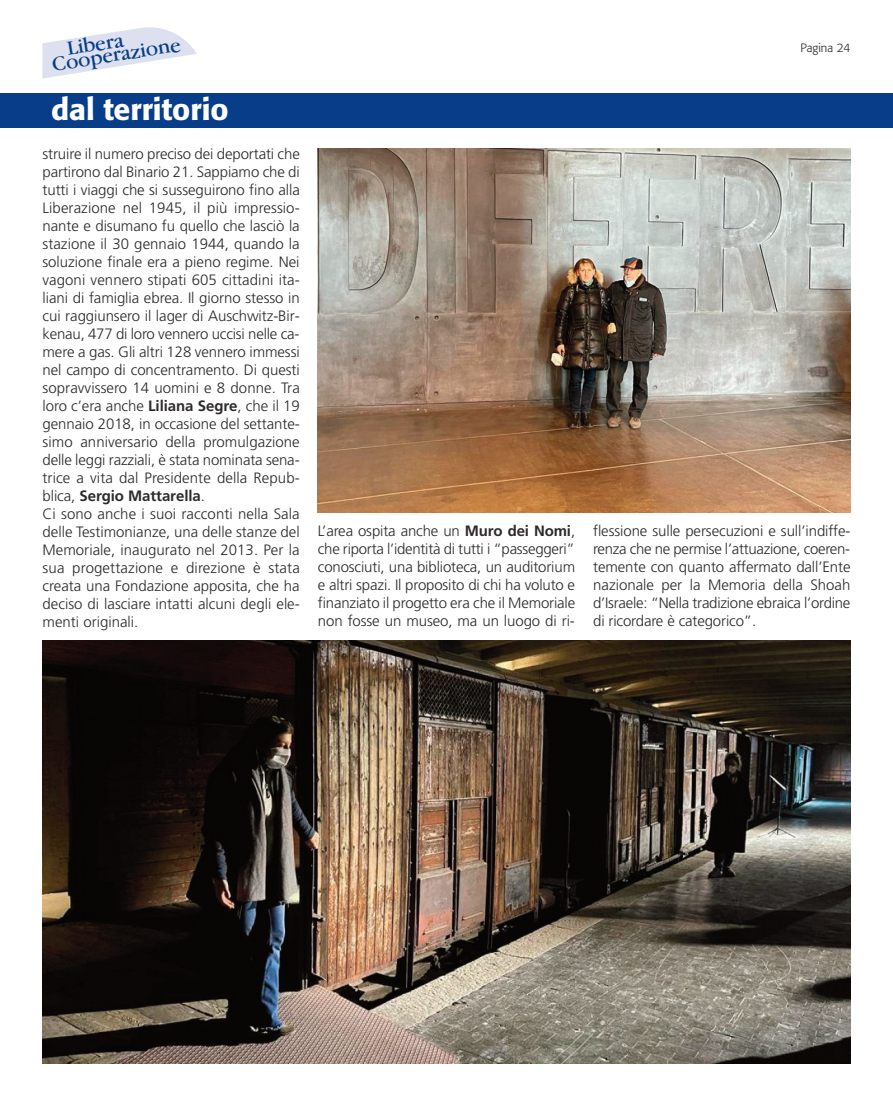
<style>
.page{position:relative;width:893px;height:1106px;background:#fff}
.page>*{position:absolute;margin:0;border:0;box-sizing:border-box;transform-origin:0 0}
.t1{font:500 30px "Formata";color:#fff}
.t2{font:21px "Apple Garamond";color:#083e89;scale:1.25 1}
.t3{font:300 15px/18px "Frutiger CE";letter-spacing:-.005em;color:#2d2a29;text-align:justify}
.t4{font:700 15px "Frutiger";letter-spacing:-.005em;color:#2d2a29}
.t5{font:300 12px "Formata";color:#231f20}
.s1{font-family:"Frutiger";font-weight:700}
.s2{font-family:"Frutiger CE";font-weight:300}
.s3{color:#231f20}
</style>
<div class="page">
<div style="left:0;top:94px;width:893px;height:34px;background:#083e89"></div>
<svg style="left:43px;top:27px;width:154px;height:52px"></svg>
<img style="left:318px;top:149px;width:532px;height:363px">
<img style="left:43px;top:641px;width:807px;height:422px">
<h2 class="t2" style="left:65px;top:36px;width:47px;rotate:-9deg">Libera</h2>
<h2 class="t2" style="left:50px;top:52px;width:105px;rotate:-9deg">Cooperazione</h2>
<h1 class="t1" style="left:51px;top:96px;width:179px">dal territorio</h1>
<p class="t3" style="left:43px;top:146px;width:259px">struire il numero preciso dei deportati che partirono dal Binario 21. Sappiamo che di tutti i viaggi che si susseguirono fino alla Liberazione nel 1945, il più impressio&shy;nante e disumano fu quello che lasciò la stazione il 30 gennaio 1944, quando la soluzione finale era a pieno regime. Nei vagoni vennero stipati 605 cittadini ita&shy;liani di famiglia ebrea. Il giorno stesso in cui raggiunsero il lager di Auschwitz-Bir&shy;kenau, 477 di loro vennero uccisi nelle ca&shy;mere a gas. Gli altri 128 vennero immessi nel campo di concentramento. Di questi sopravvissero 14 uomini e 8 donne. Tra loro c’era anche <span class="s1">Liliana Segre</span>, che il 19 gennaio 2018, in occasione del settante&shy;simo anniversario della promulgazione delle leggi razziali, è stata nominata sena&shy;trice a vita dal Presidente della Repub-</p>
<p class="t4" style="left:43px;top:489px;width:164px"><span class="s2">blica,</span> Sergio Mattarella<span class="s2">.</span></p>
<p class="t3" style="left:43px;top:506px;width:259px">Ci sono anche i suoi racconti nella Sala delle Testimonianze, una delle stanze del Memoriale, inaugurato nel 2013. Per la sua progettazione e direzione è stata creata una Fondazione apposita, che ha deciso di lasciare intatti alcuni degli ele&shy;menti originali.</p>
<p class="t5" style="left:800px;top:43px;width:52px">Pagina 24</p>
<p class="t3" style="left:318px;top:523px;width:259px">L’area ospita anche un <span class="s1">Muro dei Nomi</span>, che riporta l’identità di tutti i “passeggeri” conosciuti, una biblioteca, un auditorium e altri spazi. Il proposito di chi ha voluto e finanziato il progetto era che il Memoriale non fosse un museo, ma un luogo di ri-</p>
<p class="t3" style="left:593px;top:523px;width:259px">flessione sulle persecuzioni e sull’indiffe&shy;renza che ne permise l’attuazione, coeren&shy;temente con quanto affermato dall’Ente nazionale per la Memoria della Shoah d’Israele: “Nella tradizione ebraica l’ordine di ricordare è categorico”<span class="s3">.</span></p>
</div>
